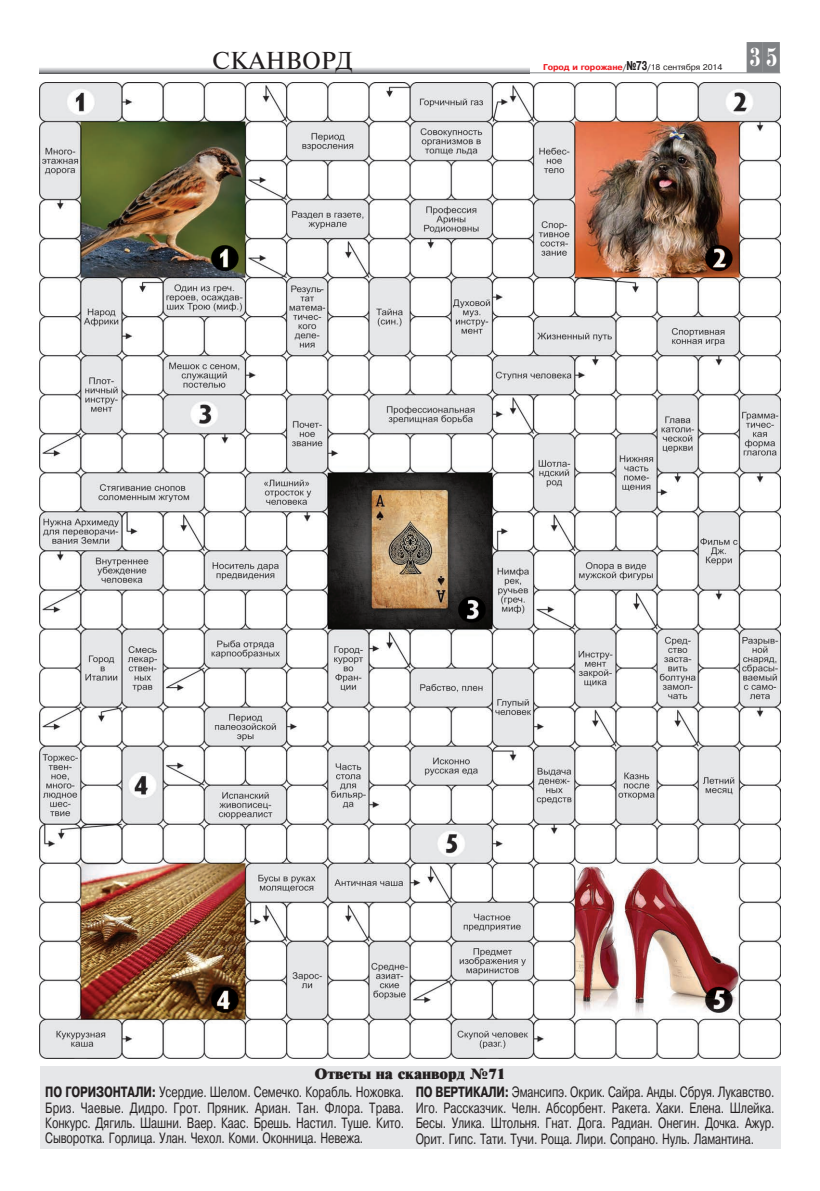
<style>
.page{position:relative;width:820px;height:1191px;background:#fff}
.page>*{position:absolute;margin:0;border:0;box-sizing:border-box;transform-origin:0 0}
.t1{font:27.6px "Bodoni Cameo CTT";color:#808285;scale:1.05 1}
.t2{font:23px "Times ET";color:#231f20}
.t3{font:14px/15.4px "Pragmatica";letter-spacing:-.01em;color:#231f20;text-align:justify;scale:.74 1}
.t4{font:14px "Times ETX Rus";letter-spacing:-.01em;color:#231f20}
.t5{font:8px "Pragmatica";letter-spacing:-.01em;color:#231f20}
.s1{font-weight:700;color:#ee1d23}
.s2{font-weight:700;font-size:12px}
.s3{font-weight:700}
</style>
<div class="page">
<hr style="left:40px;top:72px;width:740px;height:1px;background:#808285">
<div style="left:40px;top:1065px;width:740px;height:83px;background:#e6e7e9"></div>
<img style="left:40px;top:82px;width:740px;height:976px">
<h2 class="t2" style="left:212px;top:47px;width:142px">сканворд</h2>
<p class="t5" style="left:543px;top:62px;width:181px"><span class="s1">Город и горожане</span>/<span class="s2">№73</span>/18 сентября 2014</p>
<h1 class="t1" style="left:746px;top:42px;width:33px">35</h1>
<p class="t4" style="left:314px;top:1065px;width:192px">Ответы на сканворд №71</p>
<p class="t3" style="left:45px;top:1084px;width:486px"><span class="s3">По горизонтали:</span> Усердие. Шелом. Семечко. Корабль. Ножовка.<br>Бриз. Чаевые. Дидро. Грот. Пряник. Ариан. Тан. Флора. Трава.<br>Конкурс. Дягиль. Шашни. Ваер. Каас. Брешь. Настил. Туше. Кито.<br>Сыворотка. Горлица. Улан. Чехол. Коми. Оконница. Невежа.</p>
<p class="t3" style="left:415px;top:1084px;width:486px"><span class="s3">По вертикали:</span> Эмансипэ. Окрик. Сайра. Анды. Сбруя. Лукавство.<br>Иго. Рассказчик. Челн. Абсорбент. Ракета. Хаки. Елена. Шлейка.<br>Бесы. Улика. Штольня. Гнат. Дога. Радиан. Онегин. Дочка. Ажур.<br>Орит. Гипс. Тати. Тучи. Роща. Лири. Сопрано. Нуль. Ламантина.</p>
</div>
